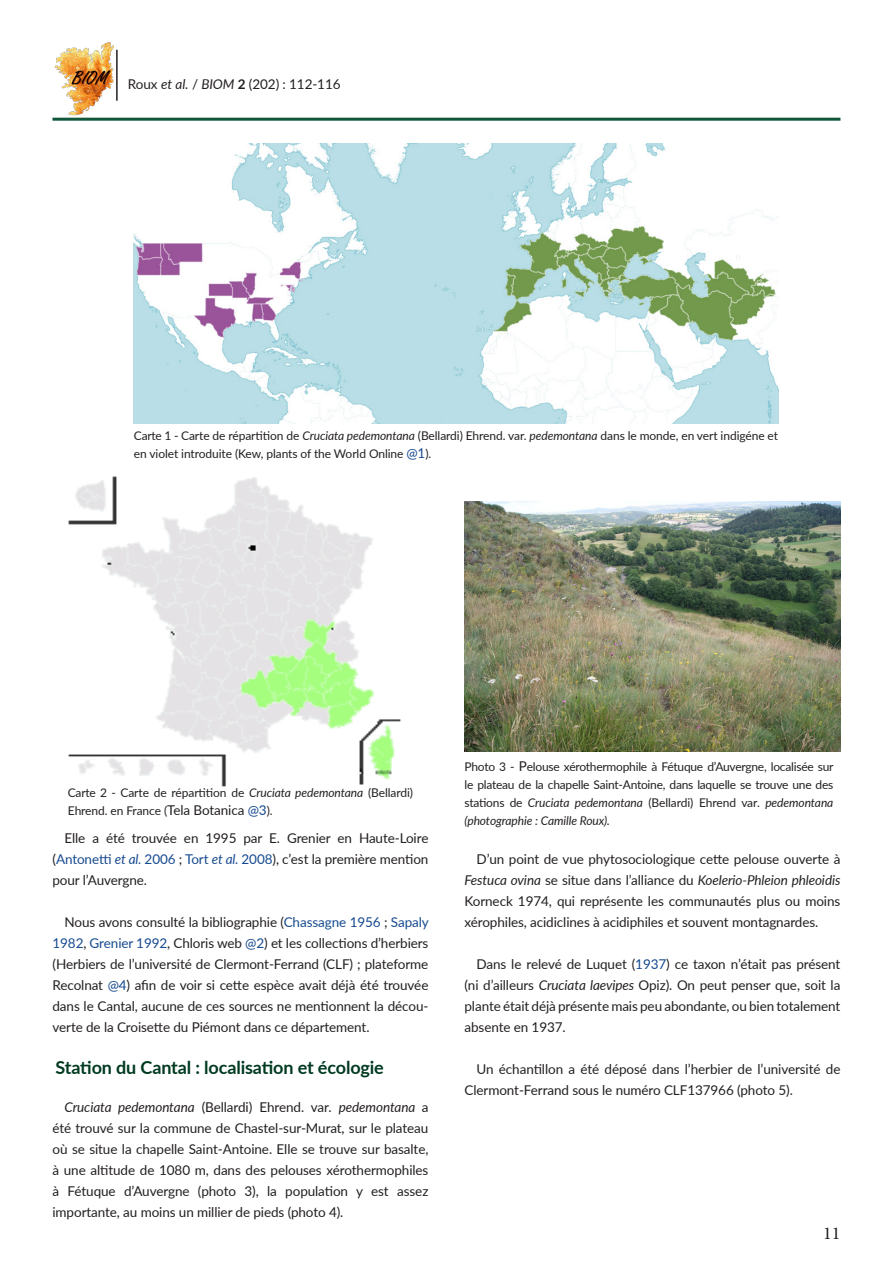
<style>
.page{position:relative;width:893px;height:1263px;background:#fff}
.page>*{position:absolute;margin:0;border:0;box-sizing:border-box;transform-origin:0 0}
.Titre_1{font:700 18px "Lato";letter-spacing:-.005em;color:#003a21}
.t1{font:18px "Minion Pro";color:#231f20}
.Texte{font:13.5px/21px "Lato";letter-spacing:-.005em;color:#231f20;text-align:justify}
.Légende{font:12px/18px "Lato";letter-spacing:-.005em;color:#231f20}
.s1{font-style:italic}
.s2{font-weight:700}
.s3{font-size:13.5px;color:#164a8f}
.s4{font-size:13.5px}
.s5{color:#164a8f}
.s6{font-style:italic;color:#164a8f}
</style>
<div class="page">
<img style="left:54px;top:42px;width:60px;height:74px">
<hr style="left:52px;top:118px;width:788px;height:3px;background:#0f5738">
<hr style="left:116px;top:50px;width:2px;height:51px;background:#231f20">
<img style="left:134px;top:143px;width:644px;height:280px">
<img style="left:68px;top:476px;width:333px;height:311px">
<img style="left:464px;top:501px;width:376px;height:250px">
<p class="Texte" style="left:128px;top:73px;width:214px">Roux <span class="s1">et al.</span> / <span class="s1">BIOM</span> <span class="s2">2</span> (202) : 112-116</p>
<p class="Légende" style="left:134px;top:426px;width:646px">Carte 1 - Carte de répartition de <span class="s1">Cruciata pedemontana</span> (Bellardi) Ehrend. var. <span class="s1">pedemontana</span> dans le monde, en vert indigéne et en violet introduite (Kew, plants of the World Online <span class="s3">@1</span>).</p>
<p class="Légende" style="left:68px;top:783px;width:347px">Carte 2 - Carte de répartition de <span class="s1">Cruciata pedemontana</span> (Bellardi)<br>Ehrend. en France (<span class="s4">Tela Botanica</span> <span class="s3">@3</span>).</p>
<p class="Texte" style="left:52px;top:827px;width:377px;text-indent:12px">Elle a été trouvée en 1995 par E. Grenier en Haute-Loire (<span class="s5">Antonetti</span> <span class="s6">et al.</span> <span class="s5">2006</span> ; <span class="s5">Tort</span> <span class="s6">et al.</span> <span class="s5">2008</span>), c’est la première mention pour l’Auvergne.</p>
<p class="Texte" style="left:52px;top:911px;width:378px;text-indent:12px">Nous avons consulté la bibliographie (<span class="s5">Chassagne 1956</span> ; <span class="s5">Sapaly 1982</span>, <span class="s5">Grenier 1992</span>, Chloris web <span class="s5">@2</span>) et les collections d’herbiers (Herbiers de l’université de Clermont-Ferrand (CLF) ; plateforme Recolnat <span class="s5">@4</span>) afin de voir si cette espèce avait déjà été trouvée dans le Cantal, aucune de ces sources ne mentionnent la décou&shy;verte de la Croisette du Piémont dans ce département.</p>
<p class="Titre_1" style="left:56px;top:1054px;width:330px">Station du Cantal : localisation et écologie</p>
<p class="Texte" style="left:52px;top:1096px;width:377px;text-indent:12px"><span class="s1">Cruciata pedemontana</span> (Bellardi) Ehrend. var. <span class="s1">pedemontana</span> a été trouvé sur la commune de Chastel-sur-Murat, sur le plateau où se situe la chapelle Saint-Antoine. Elle se trouve sur basalte, à une altitude de 1080 m, dans des pelouses xérothermophiles à Fétuque d’Auvergne (photo 3), la population y est assez importante, au moins un millier de pieds (photo 4).</p>
<p class="Légende" style="left:464px;top:757px;width:371px;text-align:justify">Photo 3 - <span class="s4">P</span>elouse xérothermophile à Fétuque d’Auvergne, localisée sur le plateau de la chapelle Saint-Antoine, dans laquelle se trouve une des stations de <span class="s1">Cruciata pedemontana</span> (Bellardi) Ehrend var. <span class="s1">pedemontana (photographie : Camille Roux).</span></p>
<p class="Texte" style="left:464px;top:848px;width:377px;text-indent:12px">D’un point de vue phytosociologique cette pelouse ouverte à <span class="s1">Festuca ovina</span> se situe dans l’alliance du <span class="s1">Koelerio-Phleion phleoidis </span>Korneck 1974, qui représente les communautés plus ou moins xérophiles, acidiclines à acidiphiles et souvent montagnardes.</p>
<p class="Texte" style="left:464px;top:953px;width:377px;text-indent:12px">Dans le relevé de Luquet (<span class="s5">1937</span>) ce taxon n’était pas présent (ni d’ailleurs <span class="s1">Cruciata laevipes</span> Opiz). On peut penser que, soit la plante était déjà présente mais peu abondante, ou bien totalement absente en 1937.</p>
<p class="Texte" style="left:464px;top:1058px;width:377px;text-indent:12px">Un échantillon a été déposé dans l’herbier de l’université de<br>Clermont-Ferrand sous le numéro CLF137966 (photo 5).</p>
<p class="t1" style="left:823px;top:1221px;width:19px">11</p>
</div>
